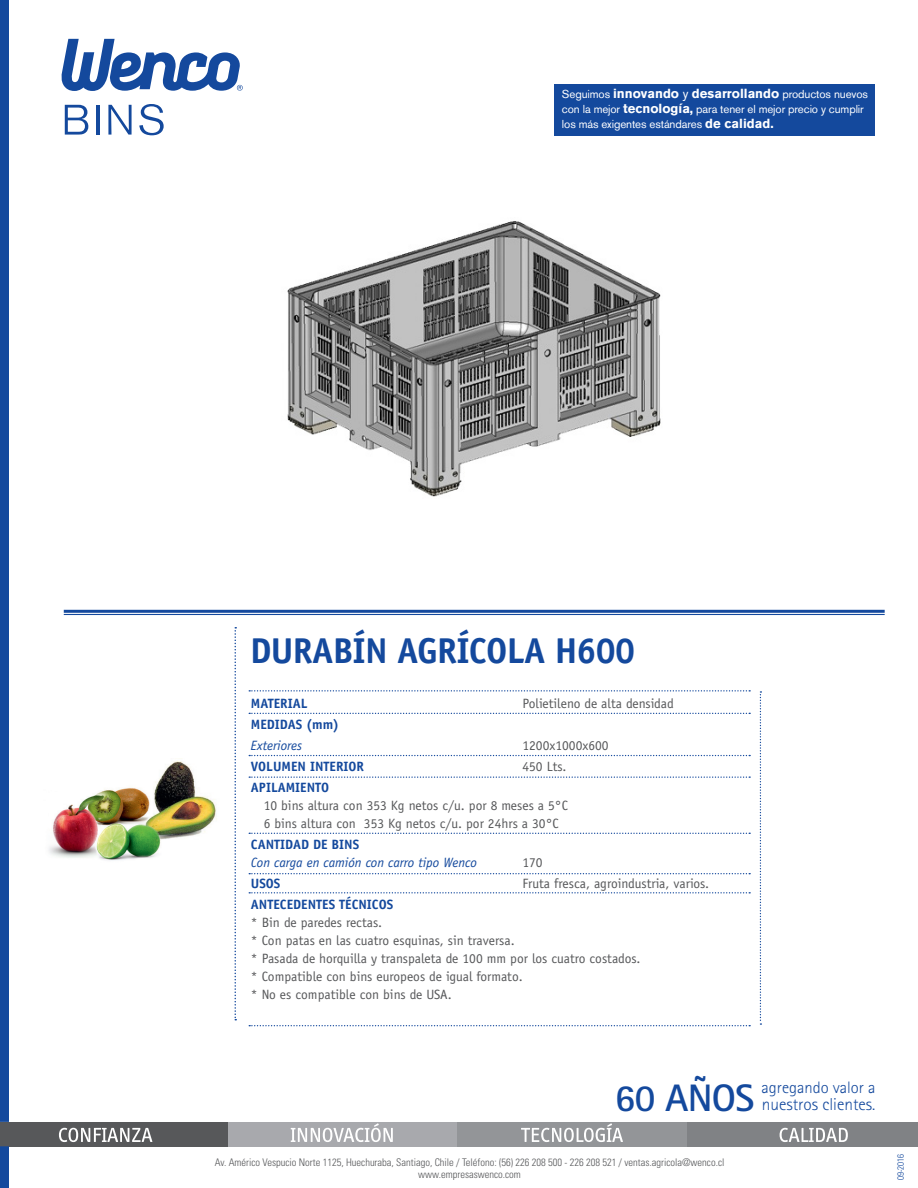
<style>
.page{position:relative;width:918px;height:1188px;background:#fff}
.page>*{position:absolute;margin:0;border:0;box-sizing:border-box;transform-origin:0 0}
.t1{font:700 36px "Officina Sans Std";letter-spacing:-.02em;color:#14499d}
.t2{font:300 17.25px "Rotis Sans Serif";color:#14499d}
.t3{font:300 16.65px "Rotis Sans Serif";color:#14499d}
.t4{font:13.5px "Officina Sans Std";color:#57585a}
.t5{font:700 13.5px "Officina Sans Std";color:#14499d}
.t6{font:italic 13.5px "Officina Sans Std";color:#14499d}
.t7{font:11.4px/14.7px "Akzidenz Grotesk BQ";letter-spacing:-.01em;color:#fff}
.t8{font:300 condensed 10.5px/12.6px "Univers";color:#57585a;text-align:center}
.t9{font:300 condensed 9px "Univers";color:#14499d}
.s1{font-weight:700;font-size:13.05px}
.s2{font-size:13.05px}
.s3{font-weight:700;font-size:38.25px}
</style>
<div class="page">
<div style="left:0;top:1122px;width:228px;height:24px;background:#57585a"></div>
<div style="left:228px;top:1122px;width:230px;height:24px;background:#a8a9ad"></div>
<div style="left:458px;top:1122px;width:229px;height:24px;background:#939598"></div>
<div style="left:687px;top:1122px;width:231px;height:24px;background:#808285"></div>
<svg style="left:59px;top:1128px;width:93px;height:14px"></svg>
<svg style="left:291px;top:1123px;width:102px;height:19px"></svg>
<svg style="left:521px;top:1123px;width:102px;height:19px"></svg>
<svg style="left:780px;top:1128px;width:68px;height:14px"></svg>
<hr style="left:64px;top:610px;width:821px;height:3px;background:#14499d">
<hr style="left:64px;top:614px;width:821px;height:1px;background:#14499d">
<img style="left:49px;top:761px;width:168px;height:100px">
<div style="left:554px;top:84px;width:321px;height:51px;background:#14499d"></div>
<svg style="left:61px;top:39px;width:182px;height:52px"></svg>
<svg style="left:65px;top:105px;width:23px;height:30px"></svg>
<hr style="left:96px;top:105px;width:3px;height:30px;background:#14499d">
<svg style="left:108px;top:105px;width:24px;height:30px"></svg>
<svg style="left:139px;top:104px;width:25px;height:31px"></svg>
<svg style="left:234px;top:627px;width:2px;height:393px"></svg>
<svg style="left:760px;top:691px;width:1px;height:334px"></svg>
<svg style="left:249px;top:776px;width:501px;height:2px"></svg>
<svg style="left:249px;top:713px;width:501px;height:1px"></svg>
<svg style="left:249px;top:833px;width:501px;height:1px"></svg>
<svg style="left:249px;top:873px;width:501px;height:1px"></svg>
<svg style="left:249px;top:892px;width:501px;height:1px"></svg>
<svg style="left:249px;top:1025px;width:501px;height:1px"></svg>
<svg style="left:249px;top:690px;width:501px;height:2px"></svg>
<svg style="left:249px;top:755px;width:501px;height:1px"></svg>
<img style="left:287px;top:221px;width:374px;height:276px">
<div style="left:0;top:0;width:9px;height:1122px;background:#14499d"></div>
<div style="left:0;top:1146px;width:9px;height:42px;background:#14499d"></div>
<p class="t7" style="left:562px;top:87px;width:308px">Seguimos <span class="s1">innovando</span> <span class="s2">y</span> <span class="s1">desarrollando</span> productos nuevos con la mejor <span class="s1">tecnología,</span> para tener el mejor precio y cumplir los más exigentes estándares <span class="s1">de calidad.</span></p>
<p class="t1" style="left:250px;top:629px;width:387px">DURABÍN AGRÍCOLA H600</p>
<p class="t5" style="left:251px;top:695px;width:58px">MATERIAL</p>
<p class="t4" style="left:522px;top:696px;width:153px">Polietileno de alta densidad</p>
<p class="t5" style="left:251px;top:716px;width:90px">MEDIDAS (mm)</p>
<p class="t6" style="left:251px;top:738px;width:53px">Exteriores</p>
<p class="t4" style="left:522px;top:738px;width:88px">1200x1000x600</p>
<p class="t5" style="left:251px;top:758px;width:115px">VOLUMEN INTERIOR</p>
<p class="t4" style="left:522px;top:759px;width:45px">450 Lts.</p>
<p class="t5" style="left:251px;top:779px;width:80px">APILAMIENTO</p>
<p class="t4" style="left:264px;top:798px;width:306px">10 bins altura con 353 Kg netos c/u. por 8 meses a 5°C</p>
<p class="t4" style="left:264px;top:816px;width:297px">6 bins altura con 353 Kg netos c/u. por 24hrs a 30°C</p>
<p class="t5" style="left:251px;top:836px;width:110px">CANTIDAD DE BINS</p>
<p class="t6" style="left:251px;top:855px;width:227px">Con carga en camión con carro tipo Wenco</p>
<p class="t4" style="left:522px;top:855px;width:22px">170</p>
<p class="t5" style="left:251px;top:875px;width:31px">USOS</p>
<p class="t4" style="left:522px;top:876px;width:188px">Fruta fresca, agroindustria, varios.</p>
<p class="t5" style="left:251px;top:896px;width:144px">ANTECEDENTES TÉCNICOS</p>
<p class="t4" style="left:251px;top:915px;width:133px">* Bin de paredes rectas.</p>
<p class="t4" style="left:251px;top:933px;width:265px">* Con patas en las cuatro esquinas, sin traversa.</p>
<p class="t4" style="left:251px;top:951px;width:391px">* Pasada de horquilla y transpaleta de 100 mm por los cuatro costados.</p>
<p class="t4" style="left:251px;top:969px;width:273px">* Compatible con bins europeos de igual formato.</p>
<p class="t4" style="left:251px;top:987px;width:202px">* No es compatible con bins de USA.</p>
<p class="t2" style="left:615px;top:1094px;width:262px"><span class="s3">60 AÑOS</span> nuestros clientes.</p>
<p class="t3" style="left:761px;top:1077px;width:116px">agregando valor a</p>
<p class="t8" style="left:215px;top:1156px;width:511px">Av. Américo Vespucio Norte 1125, Huechuraba, Santiago, Chile / Teléfono: (56) 226 208 500 - 226 208 521 / ventas.agricola@wenco.cl www.empresaswenco.com</p>
<p class="t9" style="left:895px;top:1180px;width:28px;rotate:-90deg">09-2016</p>
</div>
